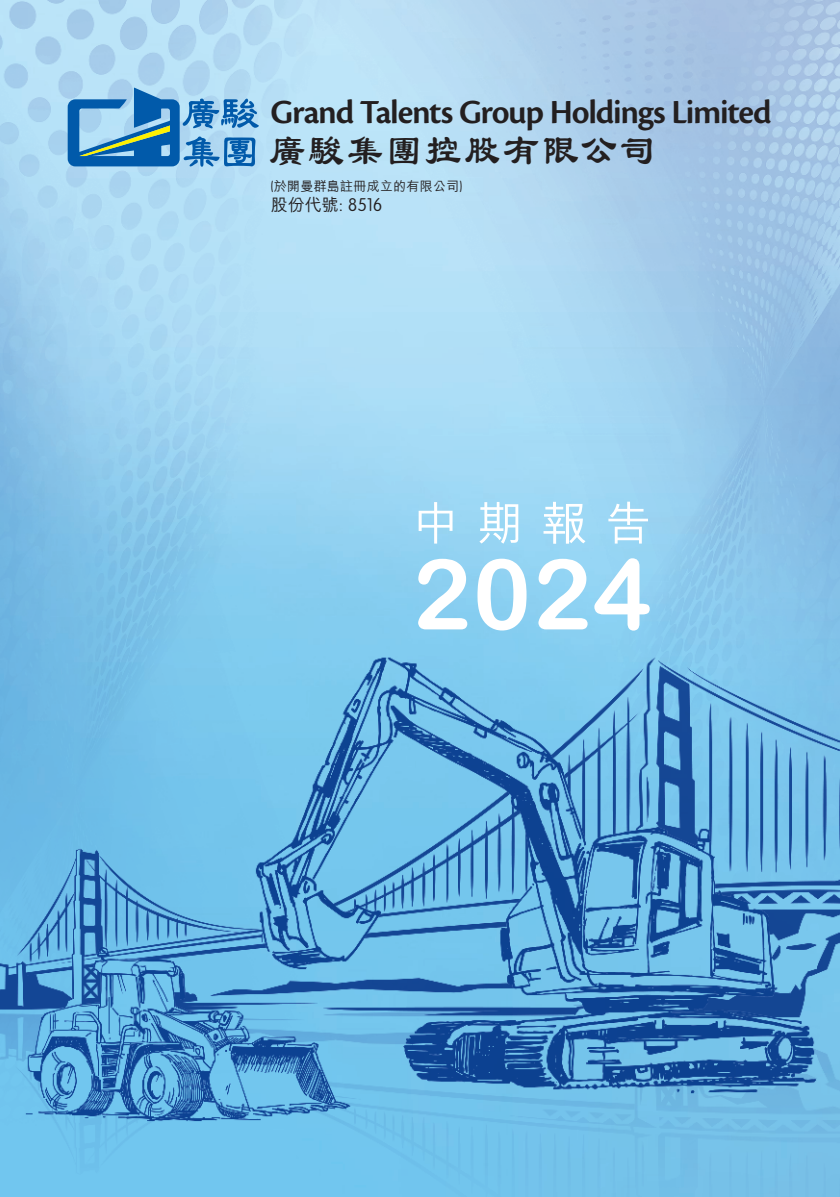
<style>
.page{position:relative;width:840px;height:1197px;background:#fff}
.page>*{position:absolute;margin:0;border:0;box-sizing:border-box;transform-origin:0 0}
.t1{font:98px "Arial Rounded MT Bold";color:#fff}
.t2{font:700 43.8px "C Gu Li HK";letter-spacing:.05em;color:#231f20;scale:.85 1}
.t3{font:600 35px "Cronos Pro";letter-spacing:-.035em;color:#231f20}
.t4{font:100 18px "VAG Rounded Std";color:#231f20}
.t5{font:500 13px "M Hei HK";letter-spacing:.02em;color:#231f20}
.s1{font-family:"VAG Rounded Std";font-weight:100;font-size:14px}
.s2{font-family:"M Hei HK";font-weight:500;font-size:17px}
</style>
<div class="page">
<img style="left:0;top:0;width:839px;height:1196px">
<svg style="left:68px;top:87px;width:191px;height:80px;background:#63a1cc"></svg>
<svg style="left:418px;top:502px;width:34px;height:41px"></svg>
<svg style="left:479px;top:502px;width:39px;height:41px"></svg>
<svg style="left:543px;top:501px;width:42px;height:42px"></svg>
<svg style="left:608px;top:501px;width:39px;height:42px"></svg>
<p class="t3" style="left:270px;top:92px;width:502px">Grand Talents Group Holdings Limited</p>
<p class="t2" style="left:269px;top:127px;width:457px">廣駿集團控股有限公司</p>
<p class="t5" style="left:271px;top:177px;width:193px"><span class="s1">(</span>於開曼群島註冊成立的有限公司<span class="s1">)</span></p>
<p class="t4" style="left:271px;top:194px;width:113px"><span class="s2">股份代號</span>: 8516</p>
<h1 class="t1" style="left:412px;top:536px;width:240px">2024</h1>
</div>
